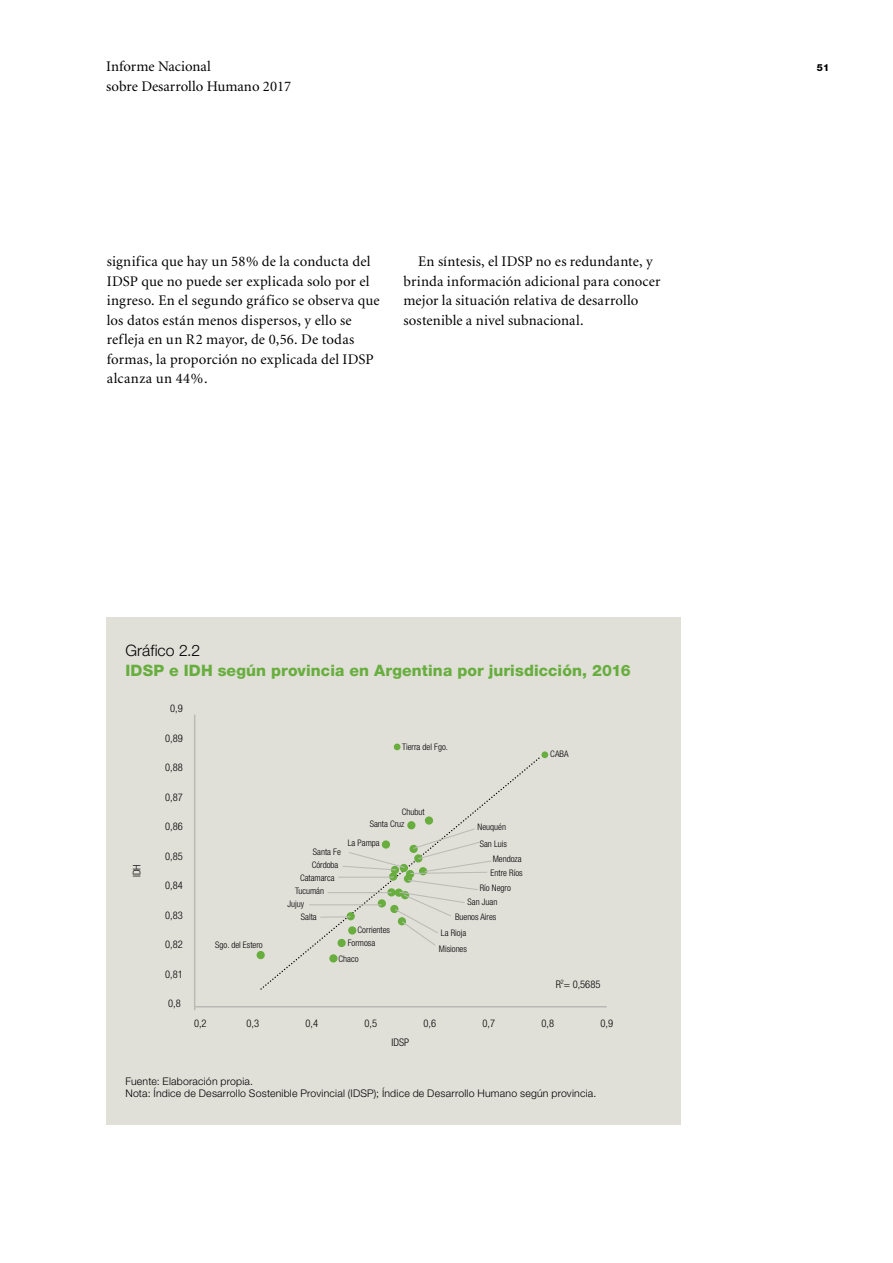
<style>
.page{position:relative;width:893px;height:1263px;background:#fff}
.page>*{position:absolute;margin:0;border:0;box-sizing:border-box;transform-origin:0 0}
.t1{font:800 15.75px "Helvetica Neue LT";letter-spacing:.005em;color:#67ae3e}
.t2{font:300 15.75px "Helvetica Neue LT";letter-spacing:.005em;color:#000}
.t3{font:14.7px/19.5px "Minion";letter-spacing:.005em;color:#000}
.t4{font:300 10.5px/12px "Helvetica Neue LT";letter-spacing:.02em;color:#000}
.t5{font:300 condensed 10.5px "Helvetica Neue";color:#000}
.t6{font:800 9.75px "Helvetica Neue LT";color:#000}
.t7{font:300 condensed 9px/14.5px "Helvetica Neue";color:#000}
</style>
<div class="page">
<div style="left:106px;top:617px;width:574px;height:507px;background:#e0dfd8"></div>
<hr style="left:194px;top:715px;width:1px;height:292px;background:#b9bab5">
<hr style="left:195px;top:1006px;width:412px;height:1px;background:#b9bab5">
<svg style="left:261px;top:757px;width:278px;height:231px"></svg>
<svg style="left:257px;top:951px;width:8px;height:8px"></svg>
<svg style="left:329px;top:954px;width:9px;height:8px"></svg>
<svg style="left:407px;top:821px;width:8px;height:8px"></svg>
<svg style="left:425px;top:816px;width:8px;height:9px"></svg>
<div style="left:394px;top:743px;width:6px;height:7px;background:#67ae3e;border-radius:50%"></div>
<div style="left:541px;top:751px;width:7px;height:7px;background:#67ae3e;border-radius:50%"></div>
<hr style="left:309px;top:904px;width:72px;height:1px;background:#b9bab5">
<svg style="left:321px;top:828px;width:171px;height:118px"></svg>
<p class="t3" style="left:106px;top:57px;width:106px">Informe Nacional</p>
<p class="t6" style="left:817px;top:62px;width:14px">51</p>
<p class="t3" style="left:106px;top:77px;width:186px">sobre Desarrollo Humano 2017</p>
<p class="t3" style="left:107px;top:252px;width:274px">significa que hay un 58% de la conducta del IDSP que no puede ser explicada solo por el ingreso. En el segundo gráfico se observa que los datos están menos dispersos, y ello se refleja en un R2 mayor, de 0,56. De todas formas, la proporción no explicada del IDSP alcanza un 44%.</p>
<p class="t3" style="left:404px;top:252px;width:259px;text-indent:15px">En síntesis, el IDSP no es redundante, y brinda información adicional para conocer mejor la situación relativa de desarrollo sostenible a nivel subnacional.</p>
<p class="t2" style="left:125px;top:641px;width:76px">Gráfico 2.2</p>
<p class="t1" style="left:125px;top:661px;width:507px">IDSP e IDH según provincia en Argentina por jurisdicción, 2016</p>
<p class="t5" style="left:131px;top:877px;width:15px;rotate:-90deg">IDH</p>
<p class="t5" style="left:170px;top:702px;width:14px">0,9</p>
<p class="t5" style="left:165px;top:732px;width:19px">0,89</p>
<p class="t5" style="left:165px;top:761px;width:19px">0,88</p>
<p class="t5" style="left:165px;top:791px;width:19px">0,87</p>
<p class="t5" style="left:165px;top:820px;width:19px">0,86</p>
<p class="t5" style="left:165px;top:850px;width:19px">0,85</p>
<p class="t5" style="left:165px;top:879px;width:19px">0,84</p>
<p class="t5" style="left:165px;top:909px;width:19px">0,83</p>
<p class="t5" style="left:165px;top:938px;width:19px">0,82</p>
<p class="t5" style="left:165px;top:968px;width:19px">0,81</p>
<p class="t5" style="left:168px;top:997px;width:14px">0,8</p>
<p class="t7" style="left:215px;top:937px;width:49px">Sgo. del Estero</p>
<p class="t7" style="left:402px;top:740px;width:47px">Tierra del Fgo.</p>
<p class="t7" style="left:370px;top:805px;width:57px;line-height:12.1px;text-indent:32px">Chubut<br>Santa Cruz</p>
<p class="t7" style="left:348px;top:836px;width:33px">La Pampa</p>
<p class="t7" style="left:313px;top:844px;width:29px">Santa Fe</p>
<p class="t7" style="left:312px;top:857px;width:28px">Córdoba</p>
<p class="t7" style="left:300px;top:870px;width:36px">Catamarca</p>
<p class="t7" style="left:295px;top:883px;width:30px">Tucumán</p>
<p class="t7" style="left:287px;top:897px;width:18px">Jujuy</p>
<p class="t7" style="left:301px;top:910px;width:17px">Salta</p>
<p class="t7" style="left:477px;top:820px;width:30px">Neuquén</p>
<p class="t7" style="left:480px;top:836px;width:29px">San Luis</p>
<p class="t7" style="left:493px;top:851px;width:30px">Mendoza</p>
<p class="t7" style="left:480px;top:866px;width:44px;text-indent:11px">Entre Ríos<br>Río Negro</p>
<p class="t7" style="left:467px;top:895px;width:31px">San Juan</p>
<p class="t7" style="left:455px;top:909px;width:43px">Buenos Aires</p>
<p class="t7" style="left:358px;top:922px;width:34px">Corrientes</p>
<p class="t7" style="left:348px;top:935px;width:29px">Formosa</p>
<p class="t7" style="left:338px;top:951px;width:21px">Chaco</p>
<p class="t7" style="left:441px;top:925px;width:27px">La Rioja</p>
<p class="t7" style="left:439px;top:942px;width:30px">Misiones</p>
<p class="t7" style="left:550px;top:746px;width:20px">CABA</p>
<p class="t5" style="left:556px;top:978px;width:46px">R<sup>2</sup>= 0,5685</p>
<p class="t5" style="left:194px;top:1017px;width:14px">0,2</p>
<p class="t5" style="left:247px;top:1017px;width:14px">0,3</p>
<p class="t5" style="left:306px;top:1017px;width:14px">0,4</p>
<p class="t5" style="left:365px;top:1017px;width:14px">0,5</p>
<p class="t5" style="left:424px;top:1017px;width:14px">0,6</p>
<p class="t5" style="left:483px;top:1017px;width:14px">0,7</p>
<p class="t5" style="left:541px;top:1017px;width:14px">0,8</p>
<p class="t5" style="left:600px;top:1017px;width:14px">0,9</p>
<p class="t5" style="left:391px;top:1036px;width:19px">IDSP</p>
<p class="t4" style="left:125px;top:1075px;width:472px">Fuente: Elaboración propia.<br>Nota: Índice de Desarrollo Sostenible Provincial (IDSP); Índice de Desarrollo Humano según provincia.</p>
</div>
